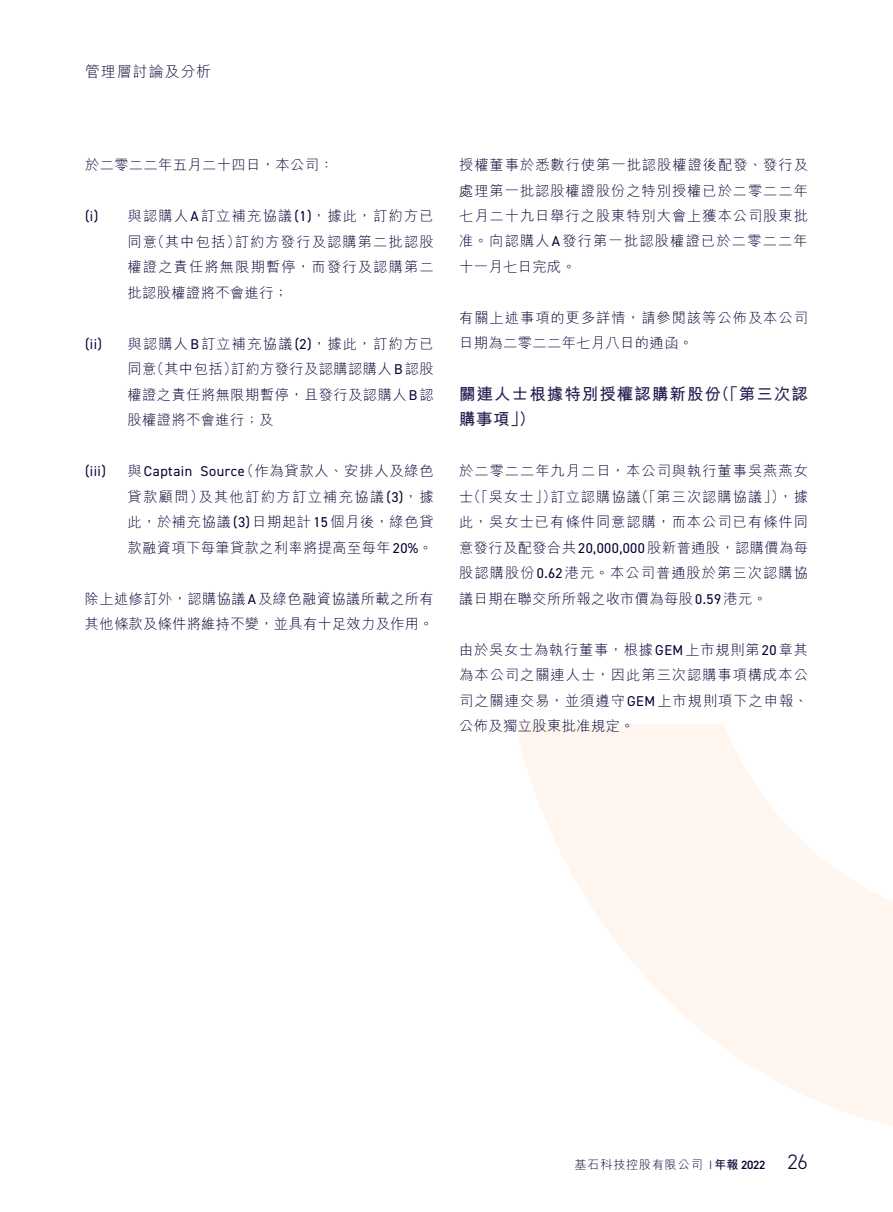
<style>
.page{position:relative;width:893px;height:1212px;background:#fff}
.page>*{position:absolute;margin:0;border:0;box-sizing:border-box;transform-origin:0 0}
.t1{font:700 16.5px/25.5px "M Hei HK";letter-spacing:.06em;color:#261f51}
.t2{font:300 15px "M Hei HK";letter-spacing:.06em;color:#060033}
.t3{font:300 14.25px/25.5px "M Hei HK";letter-spacing:.035em;color:#060033;text-align:justify}
.t4{font:300 14.25px/25.5px "M Hei HK";letter-spacing:.07em;color:#060033}
.t5{font:14.25px "DIN2014";color:#060033}
.t6{font:300 12px "M Hei HK";letter-spacing:.075em;color:#060033}
.s1{font-family:"DIN2014";font-weight:400}
.s2{font-family:"DIN2014"}
.s3{font-weight:700}
.s4{font-family:"DIN2014";font-weight:600}
.s5{font-family:"DIN2014";font-size:21px}
</style>
<div class="page">
<svg style="left:515px;top:724px;width:378px;height:402px;fill:#fef6ef"></svg>
<p class="t2" style="left:85px;top:64px;width:128px">管理層討論及分析</p>
<p class="t3" style="left:85px;top:152px;width:250px">於二零二二年五月二十四日，本公司：</p>
<p class="t3" style="left:128px;top:203px;width:308px;text-indent:-43px"><span class="s1">(i)</span> 與認購人<span class="s1">A</span>訂立補充協議<span class="s1">(1)</span>，據此，訂約方已同意（其中包括）訂約方發行及認購第二批認股權證之責任將無限期暫停，而發行及認購第二批認股權證將不會進行；</p>
<p class="t5" style="left:85px;top:335px;width:19px">(ii)</p>
<p class="t3" style="left:128px;top:330px;width:308px">與認購人<span class="s1">B</span>訂立補充協議<span class="s1">(2)</span>，據此，訂約方已同意（其中包括）訂約方發行及認購認購人<span class="s1">B</span>認股權證之責任將無限期暫停，且發行及認購人<span class="s1">B</span>認股權證將不會進行；及</p>
<p class="t5" style="left:85px;top:462px;width:22px">(iii)</p>
<p class="t3" style="left:127px;top:458px;width:308px">與<span class="s1">Captain Source</span>（作為貸款人、安排人及綠色貸款顧問）及其他訂約方訂立補充協議<span class="s1">(3)</span>，據此，於補充協議<span class="s1">(3)</span>日期起計<span class="s1">15</span>個月後，綠色貸款融資項下每筆貸款之利率將提高至每年<span class="s1">20%</span>。</p>
<p class="t3" style="left:85px;top:585px;width:350px">除上述修訂外，認購協議<span class="s1">A</span>及綠色融資協議所載之所有其他條款及條件將維持不變，並具有十足效力及作用。</p>
<p class="t3" style="left:459px;top:152px;width:350px">授權董事於悉數行使第一批認股權證後配發、發行及處理第一批認股權證股份之特別授權已於二零二二年七月二十九日舉行之股東特別大會上獲本公司股東批准。向認購人<span class="s1">A</span>發行第一批認股權證已於二零二二年十一月七日完成。</p>
<p class="t4" style="left:459px;top:305px;width:350px">有關上述事項的更多詳情，請參閱該等公佈及本公司日期為二零二二年七月八日的通函。</p>
<p class="t1" style="left:459px;top:379px;width:350px">關連人士根據特別授權認購新股份（「第三次認購事項」）</p>
<p class="t3" style="left:459px;top:458px;width:350px">於二零二二年九月二日，本公司與執行董事吳燕燕女士（「吳女士」）訂立認購協議（「第三次認購協議」），據此，吳女士已有條件同意認購，而本公司已有條件同意發行及配發合共<span class="s1">20,000,000</span>股新普通股，認購價為每股認購股份<span class="s1">0.62</span>港元。本公司普通股於第三次認購協議日期在聯交所所報之收市價為每股<span class="s1">0.59</span>港元。</p>
<p class="t3" style="left:459px;top:636px;width:350px">由於吳女士為執行董事，根據<span class="s1">GEM</span>上市規則第<span class="s1">20</span>章其為本公司之關連人士，因此第三次認購事項構成本公司之關連交易，並須遵守<span class="s1">GEM</span>上市規則項下之申報、公佈及獨立股東批准規定。</p>
<p class="t6" style="left:575px;top:1158px;width:235px">基石科技控股有限公司 <span class="s2">I</span> <span class="s3">年報</span> <span class="s4">2022</span> <span class="s5">26</span></p>
</div>
